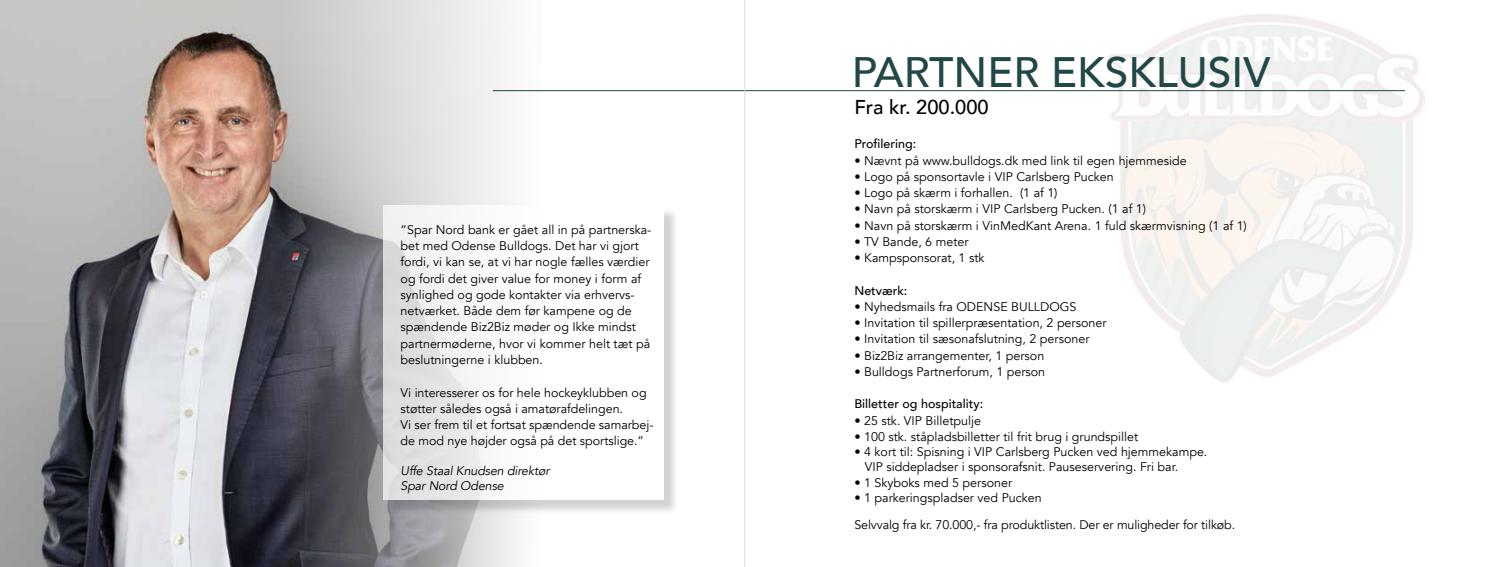
<style>
.page{position:relative;width:1489px;height:567px;background:#fff}
.page>*{position:absolute;margin:0;border:0;box-sizing:border-box;transform-origin:0 0}
.t1{font:500 42.5px "Avenir";color:#214746}
.t2{font:500 20px "Avenir";color:#000}
.t3{font:12.5px/16.2px "Avenir";color:#000}
.t4{font:500 12.5px "Avenir";color:#000}
.t5{font:italic 12.5px/15px "Avenir";letter-spacing:-.01em;color:#000}
</style>
<div class="page">
<img style="left:0;top:0;width:542px;height:567px">
<img style="left:1108px;top:14px;width:316px;height:369px">
<hr style="left:493px;top:90px;width:911px;height:1px;background:#214746">
<div style="left:385px;top:208px;width:294px;height:307px;background:#000;opacity:.26"></div>
<div style="left:383px;top:206px;width:280px;height:294px;background:linear-gradient(to right,#e5e5e6,#fff)"></div>
<hr style="left:744px;top:0;width:1px;height:567px;background:#dcddde">
<p class="t3" style="left:400px;top:222px;width:252px">”Spar Nord bank er gået all in på partnerska&shy;bet med Odense Bulldogs. Det har vi gjort fordi, vi kan se, at vi har nogle fælles værdier og fordi det giver value for money i form af synlighed og gode kontakter via erhvervs&shy;netværket. Både dem før kampene og de spændende Biz2Biz møder og Ikke mindst partnermøderne, hvor vi kommer helt tæt på beslutningerne i klubben.</p>
<p class="t3" style="left:400px;top:384px;width:254px">Vi interesserer os for hele hockeyklubben og støtter således også i amatørafdelingen.<br>Vi ser frem til et fortsat spændende samarbej&shy;de mod nye højder også på det sportslige.”</p>
<p class="t5" style="left:400px;top:464px;width:150px">Uffe Staal Knudsen direktør<br>Spar Nord Odense</p>
<h1 class="t1" style="left:851px;top:35px;width:420px">PARTNER EKSKLUSIV</h1>
<h2 class="t2" style="left:854px;top:90px;width:136px">Fra kr. 200.000</h2>
<p class="t4" style="left:854px;top:133px;width:63px">Profilering:</p>
<p class="t3" style="left:854px;top:152px;width:334px">• Nævnt på www.bulldogs.dk med link til egen hjemmeside</p>
<p class="t3" style="left:854px;top:169px;width:261px">• Logo på sponsortavle i VIP Carlsberg Pucken</p>
<p class="t3" style="left:854px;top:185px;width:205px">• Logo på skærm i forhallen. (1 af 1)</p>
<p class="t3" style="left:854px;top:201px;width:293px">• Navn på storskærm i VIP Carlsberg Pucken. (1 af 1)</p>
<p class="t3" style="left:854px;top:217px;width:394px">• Navn på storskærm i VinMedKant Arena. 1 fuld skærmvisning (1 af 1)</p>
<p class="t3" style="left:854px;top:234px;width:116px">• TV Bande, 6 meter</p>
<p class="t3" style="left:854px;top:250px;width:132px">• Kampsponsorat, 1 stk</p>
<p class="t4" style="left:854px;top:279px;width:55px">Netværk:</p>
<p class="t3" style="left:854px;top:299px;width:224px">• Nyhedsmails fra ODENSE BULLDOGS</p>
<p class="t3" style="left:854px;top:315px;width:254px">• Invitation til spillerpræsentation, 2 personer</p>
<p class="t3" style="left:854px;top:331px;width:236px">• Invitation til sæsonafslutning, 2 personer</p>
<p class="t3" style="left:854px;top:347px;width:191px">• Biz2Biz arrangementer, 1 person</p>
<p class="t3" style="left:854px;top:364px;width:192px">• Bulldogs Partnerforum, 1 person</p>
<p class="t4" style="left:854px;top:393px;width:130px">Billetter og hospitality:</p>
<p class="t3" style="left:854px;top:412px;width:128px">• 25 stk. VIP Billetpulje</p>
<p class="t3" style="left:854px;top:429px;width:285px">• 100 stk. ståpladsbilletter til frit brug i grundspillet</p>
<p class="t3" style="left:864px;top:444px;width:344px;line-height:15px;text-indent:-10px">• 4 kort til: Spisning i VIP Carlsberg Pucken ved hjemmekampe.<br>VIP siddepladser i sponsorafsnit. Pauseservering. Fri bar.</p>
<p class="t3" style="left:854px;top:475px;width:159px">• 1 Skyboks med 5 personer</p>
<p class="t3" style="left:854px;top:490px;width:189px">• 1 parkeringspladser ved Pucken</p>
<p class="t3" style="left:854px;top:516px;width:382px">Selvvalg fra kr. 70.000,- fra produktlisten. Der er muligheder for tilkøb.</p>
</div>
